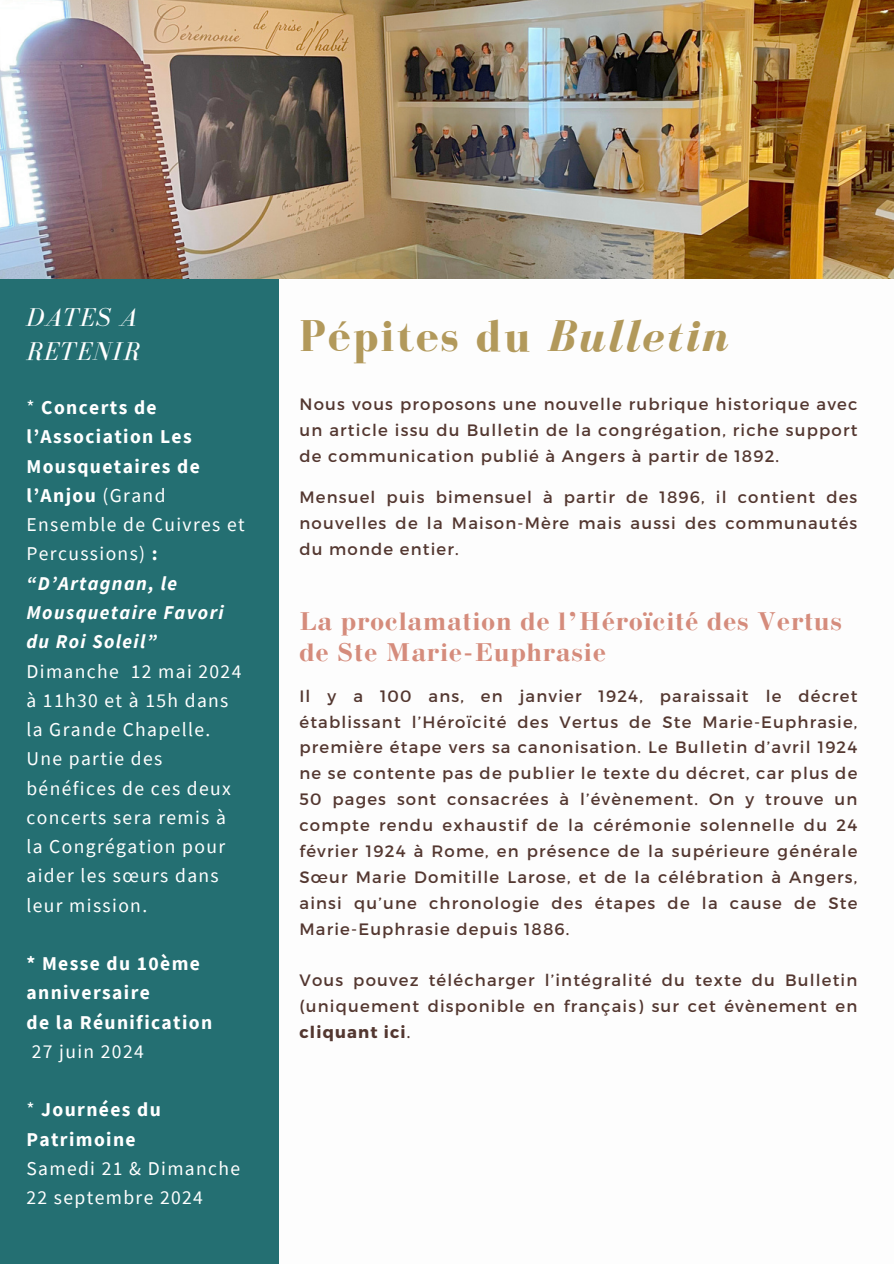
<style>
.page{position:relative;width:894px;height:1264px;background:#fff}
.page>*{position:absolute;margin:0;border:0;box-sizing:border-box;transform-origin:0 0}
.t1{font:700 45.75px "Bodoni FLF";letter-spacing:.05em;color:#b2995b}
.t2{font:700 27.15px/31.5px "Bodoni";letter-spacing:.05em;color:#d58c7c}
.t3{font:italic 26.4px/34.8px "Bodoni FLF";letter-spacing:.04em;color:#fff}
.t4{font:19.5px/29.2px "Source Sans Pro";letter-spacing:.07em;color:#fff}
.t5{font:700 19.5px/29.2px "Source Sans Pro";letter-spacing:.07em;color:#fff}
.t6{font:16.5px/25.8px "Montserrat";letter-spacing:.07em;color:#533730;text-align:justify}
.s1{font-weight:700}
.s2{font-weight:700;font-style:italic}
.s3{font-weight:400}
.s4{font-style:italic}
</style>
<div class="page">
<div style="left:0;top:278px;width:278px;height:985px;background:#246f72"></div>
<img style="left:0;top:0;width:893px;height:279px">
<h4 class="t3" style="left:26px;top:299px;width:115px">DATES A<br>RETENIR</h4>
<h4 class="t4" style="left:26px;top:392px;width:220px">* <span class="s1">Concerts de l’Association Les<br>Mousquetaires de l’Anjou</span> (Grand<br>Ensemble de Cuivres et<br>Percussions) <span class="s1">: </span><span class="s2">“D’Artagnan, le<br>Mousquetaire Favori du Roi Soleil”<br></span>Dimanche 12 mai 2024 à 11h30 et à 15h dans la Grande Chapelle.<br>Une partie des bénéfices de ces deux concerts sera remis à la Congrégation pour aider les sœurs dans leur mission.</h4>
<h4 class="t5" style="left:26px;top:948px;width:187px">* Messe du 10ème anniversaire<br>de la Réunification<br><span class="s3">27 juin 2024</span></h4>
<h1 class="t4" style="left:26px;top:1094px;width:215px">* <span class="s1">Journées du<br>Patrimoine<br></span>Samedi 21 &amp; Dimanche<br>22 septembre 2024</h1>
<p class="t1" style="left:299px;top:310px;width:429px">Pépites du <span class="s4">Bulletin</span></p>
<p class="t6" style="left:299px;top:390px;width:559px;line-height:26.2px">Nous vous proposons une nouvelle rubrique historique avec un article issu du Bulletin de la congrégation, riche support de communication publié à Angers à partir de 1892.</p>
<h3 class="t6" style="left:299px;top:483px;width:559px;line-height:26.2px">Mensuel puis bimensuel à partir de 1896, il contient des nouvelles de la Maison-Mère mais aussi des communautés du monde entier.</h3>
<p class="t2" style="left:299px;top:605px;width:543px">La proclamation de l’Héroïcité des Vertus de Ste Marie-Euphrasie</p>
<p class="t6" style="left:299px;top:682px;width:559px">Il y a 100 ans, en janvier 1924, paraissait le décret établissant l’Héroïcité des Vertus de Ste Marie-Euphrasie, première étape vers sa canonisation. Le Bulletin d’avril 1924 ne se contente pas de publier le texte du décret, car plus de 50 pages sont consacrées à l’évènement. On y trouve un compte rendu exhaustif de la cérémonie solennelle du 24 février 1924 à Rome, en présence de la supérieure générale Sœur Marie Domitille Larose, et de la célébration à Angers, ainsi qu’une chronologie des étapes de la cause de Ste Marie-Euphrasie depuis 1886.</p>
<h2 class="t6" style="left:299px;top:966px;width:559px">Vous pouvez télécharger l’intégralité du texte du Bulletin (uniquement disponible en français) sur cet évènement en <span class="s1">cliquant ici</span>.</h2>
</div>
